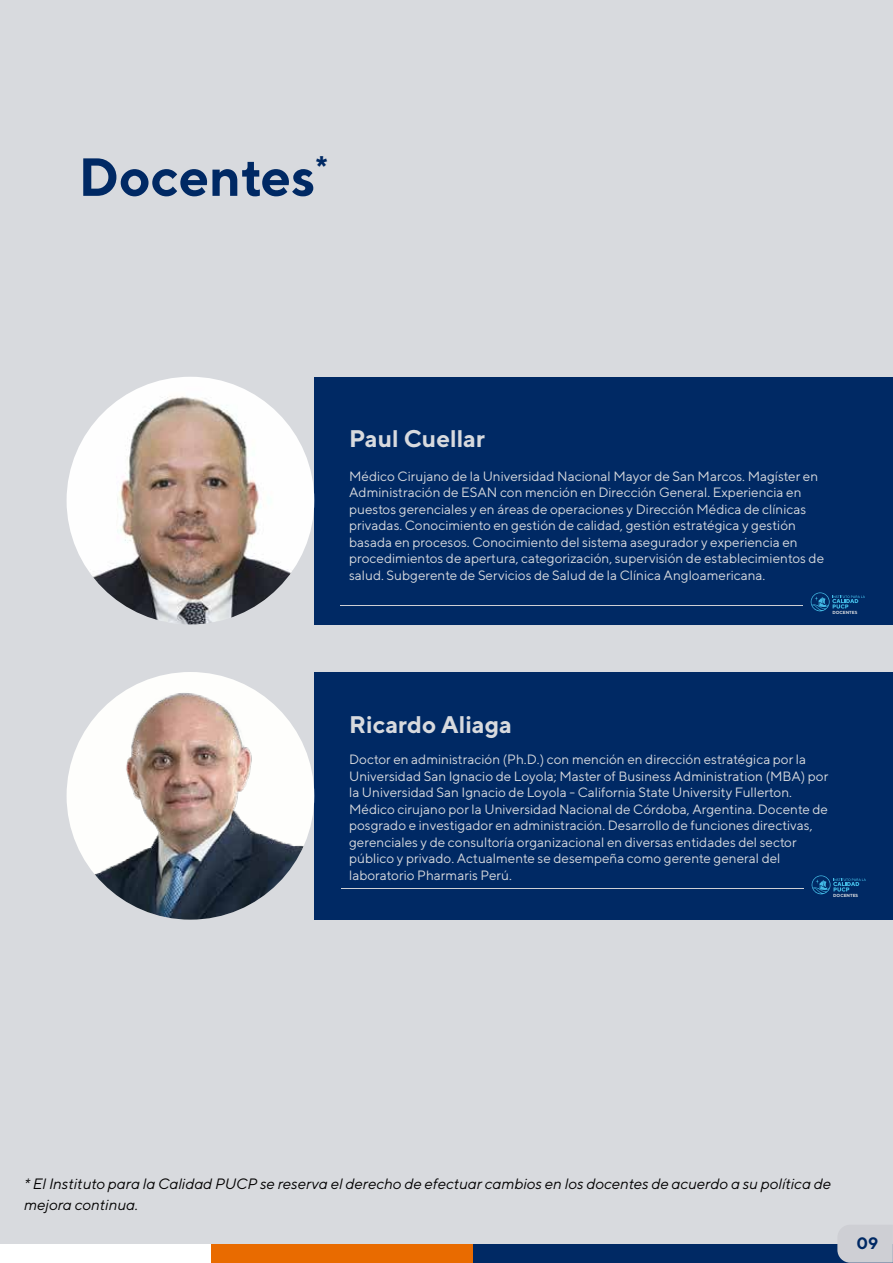
<style>
.page{position:relative;width:893px;height:1263px;background:#d8dade}
.page>*{position:absolute;margin:0;border:0;box-sizing:border-box;transform-origin:0 0}
.t1{font:700 53.55px "TT Norms";color:#002964}
.t2{font:700 24px "TT Norms";color:#d8dade}
.t3{font:700 16.5px "TT Norms";color:#002964}
.t4{font:italic 15px/21px "TT Norms";color:#020101}
.t5{font:13.5px/16.5px "TT Norms";color:#d8dade}
.t6{font:700 4.35px "TT Norms";letter-spacing:-.005em;color:#d8dade}
</style>
<div class="page">
<div style="left:314px;top:377px;width:579px;height:247px;background:#002964"></div>
<img style="left:67px;top:377px;width:247px;height:247px;border-radius:124px">
<div style="left:0;top:1244px;width:211px;height:19px;background:#fff"></div>
<div style="left:211px;top:1244px;width:262px;height:19px;background:#e96b00"></div>
<div style="left:473px;top:1244px;width:420px;height:19px;background:#002964"></div>
<svg style="left:811px;top:592px;width:54px;height:19px"></svg>
<hr style="left:341px;top:606px;width:462px;height:1px;background:#cecfd4">
<div style="left:314px;top:672px;width:579px;height:248px;background:#002964"></div>
<div style="left:67px;top:672px;width:247px;height:248px;background:#fefefc;border-radius:124px"></div>
<img style="left:67px;top:690px;width:247px;height:230px">
<svg style="left:812px;top:875px;width:54px;height:19px"></svg>
<hr style="left:342px;top:888px;width:462px;height:1px;background:#cecfd4">
<svg style="left:837px;top:1225px;width:56px;height:38px"></svg>
<h1 class="t1" style="left:78px;top:143px;width:251px">Docentes<sup>*</sup></h1>
<h2 class="t2" style="left:349px;top:423px;width:137px">Paul Cuellar</h2>
<p class="t5" style="left:349px;top:468px;width:476px">Médico Cirujano de la Universidad Nacional Mayor de San Marcos. Magíster en Administración de ESAN con mención en Dirección General. Experiencia en puestos gerenciales y en áreas de operaciones y Dirección Médica de clínicas privadas. Conocimiento en gestión de calidad, gestión estratégica y gestión basada en procesos. Conocimiento del sistema asegurador y experiencia en procedimientos de apertura, categorización, supervisión de establecimientos de salud. Subgerente de Servicios de Salud de la Clínica Angloamericana.</p>
<p class="t6" style="left:832px;top:609px;width:26px">DOCENTES</p>
<h2 class="t2" style="left:349px;top:710px;width:164px">Ricardo Aliaga</h2>
<p class="t5" style="left:349px;top:751px;width:481px">Doctor en administración (Ph.D.) con mención en dirección estratégica por la Universidad San Ignacio de Loyola; Master of Business Administration (MBA) por la Universidad San Ignacio de Loyola - California State University Fullerton.<br>Médico cirujano por la Universidad Nacional de Córdoba, Argentina. Docente de posgrado e investigador en administración. Desarrollo de funciones directivas, gerenciales y de consultoría organizacional en diversas entidades del sector público y privado. Actualmente se desempeña como gerente general del laboratorio Pharmaris Perú.</p>
<p class="t6" style="left:833px;top:892px;width:26px">DOCENTES</p>
<p class="t4" style="left:24px;top:1173px;width:808px">* El Instituto para la Calidad PUCP se reserva el derecho de efectuar cambios en los docentes de acuerdo a su política de mejora continua.</p>
<p class="t3" style="left:857px;top:1233px;width:23px">09</p>
</div>
